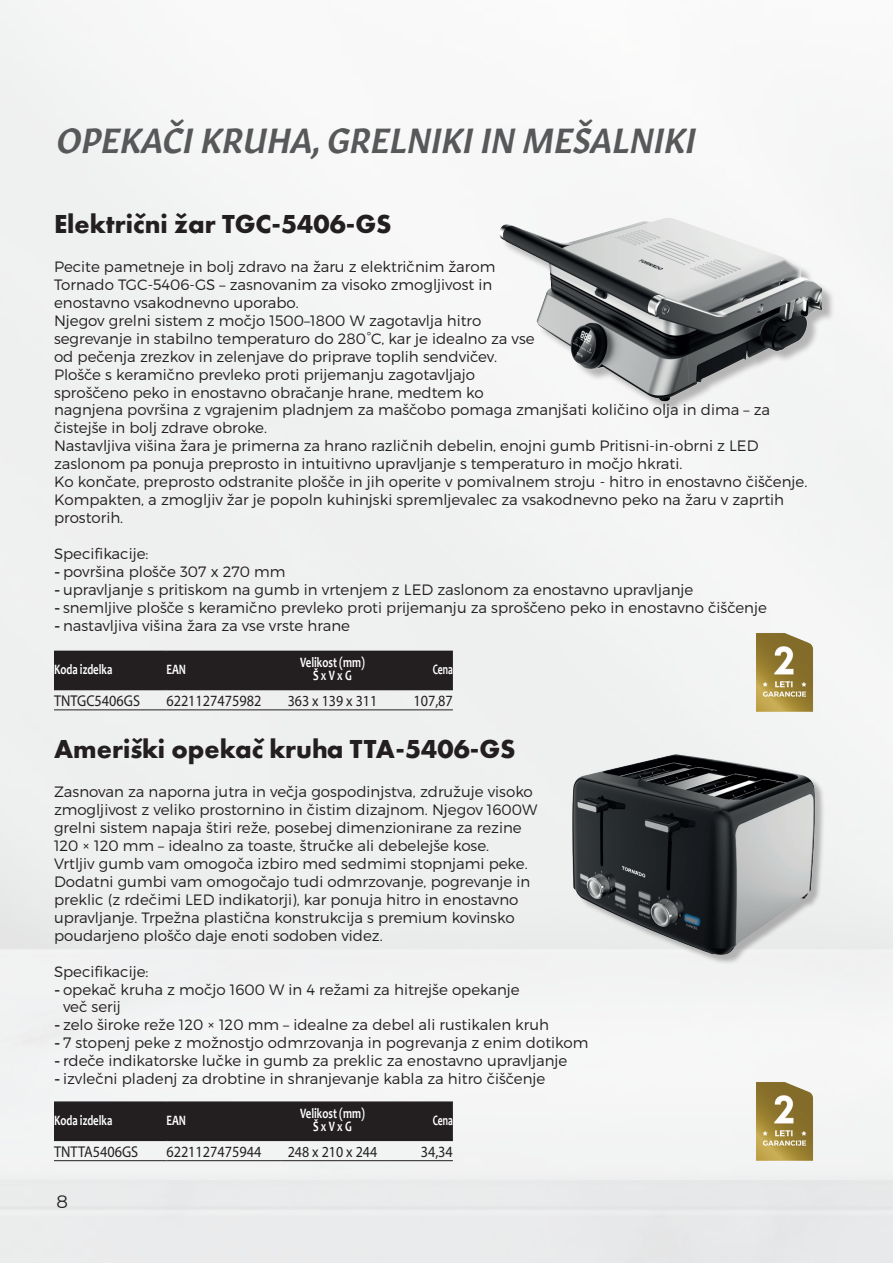
<style>
.page{position:relative;width:893px;height:1263px;background:#fff}
.page>*{position:absolute;margin:0;border:0;box-sizing:border-box;transform-origin:0 0}
.t1{font:italic 600 34.5px "Gitan Latn";color:#57585a}
.t2{font:700 27px "Futura PT";color:#231f20}
.t3{font:18px "Montserrat";color:#231f20}
.t4{font:15.6px "Myriad Pro";color:#231f20;scale:.91 1}
.t5{font:15.45px "Myriad Pro";color:#231f20;scale:.91 1}
.t6{font:300 15px/18px "Montserrat";color:#231f20}
.t7{font:700 14.4px/13.5px "Candara";color:#fff;text-align:center;scale:.75 1}
.t8{font:700 14.4px "Candara";color:#fff;scale:.67 1}
.s1{font-family:"DIN Pro";font-weight:500}
</style>
<div class="page">
<div style="left:54px;top:1103px;width:399px;height:36px;background:#231f20"></div>
<hr style="left:54px;top:1160px;width:112px;height:1px;background:#231f20">
<hr style="left:54px;top:1101px;width:112px;height:2px;background:#231f20">
<hr style="left:54px;top:1139px;width:112px;height:2px;background:#231f20">
<hr style="left:166px;top:1101px;width:115px;height:2px;background:#231f20">
<hr style="left:166px;top:1139px;width:115px;height:2px;background:#231f20">
<hr style="left:281px;top:1101px;width:103px;height:2px;background:#231f20">
<hr style="left:384px;top:1101px;width:69px;height:2px;background:#231f20">
<hr style="left:281px;top:1139px;width:103px;height:2px;background:#231f20">
<hr style="left:384px;top:1139px;width:69px;height:2px;background:#231f20">
<hr style="left:166px;top:1160px;width:115px;height:1px;background:#231f20">
<hr style="left:281px;top:1160px;width:103px;height:1px;background:#231f20">
<hr style="left:384px;top:1160px;width:69px;height:1px;background:#231f20">
<img style="left:752px;top:1078px;width:64px;height:85px">
<div style="left:574px;top:756px;width:251px;height:209px;background:#f1f1f2"></div>
<img style="left:556px;top:745px;width:269px;height:215px">
<div style="left:54px;top:652px;width:399px;height:37px;background:#231f20"></div>
<hr style="left:54px;top:710px;width:112px;height:1px;background:#231f20">
<hr style="left:54px;top:651px;width:112px;height:1px;background:#231f20">
<hr style="left:54px;top:689px;width:112px;height:1px;background:#231f20">
<hr style="left:166px;top:651px;width:115px;height:1px;background:#231f20">
<hr style="left:166px;top:689px;width:115px;height:1px;background:#231f20">
<hr style="left:281px;top:651px;width:103px;height:1px;background:#231f20">
<hr style="left:384px;top:651px;width:69px;height:1px;background:#231f20">
<hr style="left:281px;top:689px;width:103px;height:1px;background:#231f20">
<hr style="left:384px;top:689px;width:69px;height:1px;background:#231f20">
<hr style="left:166px;top:710px;width:115px;height:1px;background:#231f20">
<hr style="left:281px;top:710px;width:103px;height:1px;background:#231f20">
<hr style="left:384px;top:710px;width:69px;height:1px;background:#231f20">
<img style="left:752px;top:630px;width:64px;height:84px">
<div style="left:502px;top:219px;width:333px;height:194px;background:#231f20;opacity:.3"></div>
<img style="left:497px;top:209px;width:325px;height:200px">
<h1 class="t1" style="left:57px;top:111px;width:641px">OPEKAČI KRUHA, GRELNIKI IN MEŠALNIKI</h1>
<h2 class="t2" style="left:54px;top:207px;width:339px">Električni žar TGC-5406-GS</h2>
<p class="t6" style="left:54px;top:257px;width:482px">Pecite pametneje in bolj zdravo na žaru z električnim žarom Tornado TGC-5406-GS – zasnovanim za visoko zmogljivost in enostavno vsakodnevno uporabo.<br>Njegov grelni sistem z močjo 1500–1800 W zagotavlja hitro segrevanje in stabilno temperaturo do 280°C, kar je idealno za vse od pečenja zrezkov in zelenjave do priprave toplih sendvičev.<br>Plošče s keramično prevleko proti prijemanju zagotavljajo sproščeno peko in enostavno obračanje hrane, medtem ko</p>
<p class="t6" style="left:54px;top:401px;width:755px">nagnjena površina z vgrajenim pladnjem za maščobo pomaga zmanjšati količino olja in dima – za čistejše in bolj zdrave obroke.<br>Nastavljiva višina žara je primerna za hrano različnih debelin, enojni gumb Pritisni-in-obrni z LED zaslonom pa ponuja preprosto in intuitivno upravljanje s temperaturo in močjo hkrati.<br>Ko končate, preprosto odstranite plošče in jih operite v pomivalnem stroju - hitro in enostavno čiščenje.<br>Kompakten, a zmogljiv žar je popoln kuhinjski spremljevalec za vsakodnevno peko na žaru v zaprtih prostorih.</p>
<p class="t6" style="left:54px;top:545px;width:96px">Specifikacije:</p>
<p class="t6" style="left:54px;top:563px;width:233px"><span class="s1">-</span> površina plošče 307 x 270 mm</p>
<p class="t6" style="left:54px;top:581px;width:641px"><span class="s1">-</span> upravljanje s pritiskom na gumb in vrtenjem z LED zaslonom za enostavno upravljanje</p>
<p class="t6" style="left:54px;top:599px;width:714px"><span class="s1">-</span> snemljive plošče s keramično prevleko proti prijemanju za sproščeno peko in enostavno čiščenje</p>
<p class="t6" style="left:54px;top:617px;width:298px"><span class="s1">-</span> nastavljiva višina žara za vse vrste hrane</p>
<p class="t7" style="left:54px;top:662px;width:79px">Koda izdelka</p>
<p class="t7" style="left:166px;top:662px;width:28px">EAN</p>
<p class="t7" style="left:300px;top:655px;width:88px">Velikost (mm)<br>Š x V x G</p>
<p class="t8" style="left:433px;top:660px;width:32px">Cena</p>
<p class="t4" style="left:54px;top:691px;width:96px">TNTGC5406GS</p>
<p class="t4" style="left:166px;top:691px;width:106px">6221127475982</p>
<p class="t5" style="left:288px;top:691px;width:100px">363 x 139 x 311</p>
<p class="t4" style="left:413px;top:691px;width:45px">107,87</p>
<h2 class="t2" style="left:54px;top:732px;width:463px">Ameriški opekač kruha TTA-5406-GS</h2>
<p class="t6" style="left:54px;top:783px;width:485px">Zasnovan za naporna jutra in večja gospodinjstva, združuje visoko zmogljivost z veliko prostornino in čistim dizajnom. Njegov 1600W grelni sistem napaja štiri reže, posebej dimenzionirane za rezine 120 × 120 mm – idealno za toaste, štručke ali debelejše kose.<br>Vrtljiv gumb vam omogoča izbiro med sedmimi stopnjami peke.<br>Dodatni gumbi vam omogočajo tudi odmrzovanje, pogrevanje in preklic (z rdečimi LED indikatorji), kar ponuja hitro in enostavno upravljanje. Trpežna plastična konstrukcija s premium kovinsko poudarjeno ploščo daje enoti sodoben videz.</p>
<p class="t6" style="left:54px;top:963px;width:96px">Specifikacije:</p>
<p class="t6" style="left:54px;top:981px;width:467px"><span class="s1">-</span> opekač kruha z močjo 1600 W in 4 režami za hitrejše opekanje</p>
<p class="t6" style="left:63px;top:997px;width:59px">več serij</p>
<p class="t6" style="left:54px;top:1015px;width:497px"><span class="s1">-</span> zelo široke reže 120 × 120 mm – idealne za debel ali rustikalen kruh</p>
<p class="t6" style="left:54px;top:1033px;width:536px"><span class="s1">-</span> 7 stopenj peke z možnostjo odmrzovanja in pogrevanja z enim dotikom</p>
<p class="t6" style="left:54px;top:1051px;width:515px"><span class="s1">-</span> rdeče indikatorske lučke in gumb za preklic za enostavno upravljanje</p>
<p class="t6" style="left:54px;top:1069px;width:493px"><span class="s1">-</span> izvlečni pladenj za drobtine in shranjevanje kabla za hitro čiščenje</p>
<p class="t7" style="left:54px;top:1113px;width:79px">Koda izdelka</p>
<p class="t7" style="left:166px;top:1113px;width:28px">EAN</p>
<p class="t7" style="left:300px;top:1106px;width:88px">Velikost (mm)<br>Š x V x G</p>
<p class="t8" style="left:433px;top:1111px;width:32px">Cena</p>
<p class="t4" style="left:54px;top:1142px;width:94px">TNTTA5406GS</p>
<p class="t4" style="left:166px;top:1142px;width:106px">6221127475944</p>
<p class="t5" style="left:288px;top:1142px;width:100px">248 x 210 x 244</p>
<p class="t4" style="left:421px;top:1142px;width:37px">34,34</p>
<p class="t3" style="left:57px;top:1189px;width:13px">8</p>
</div>
